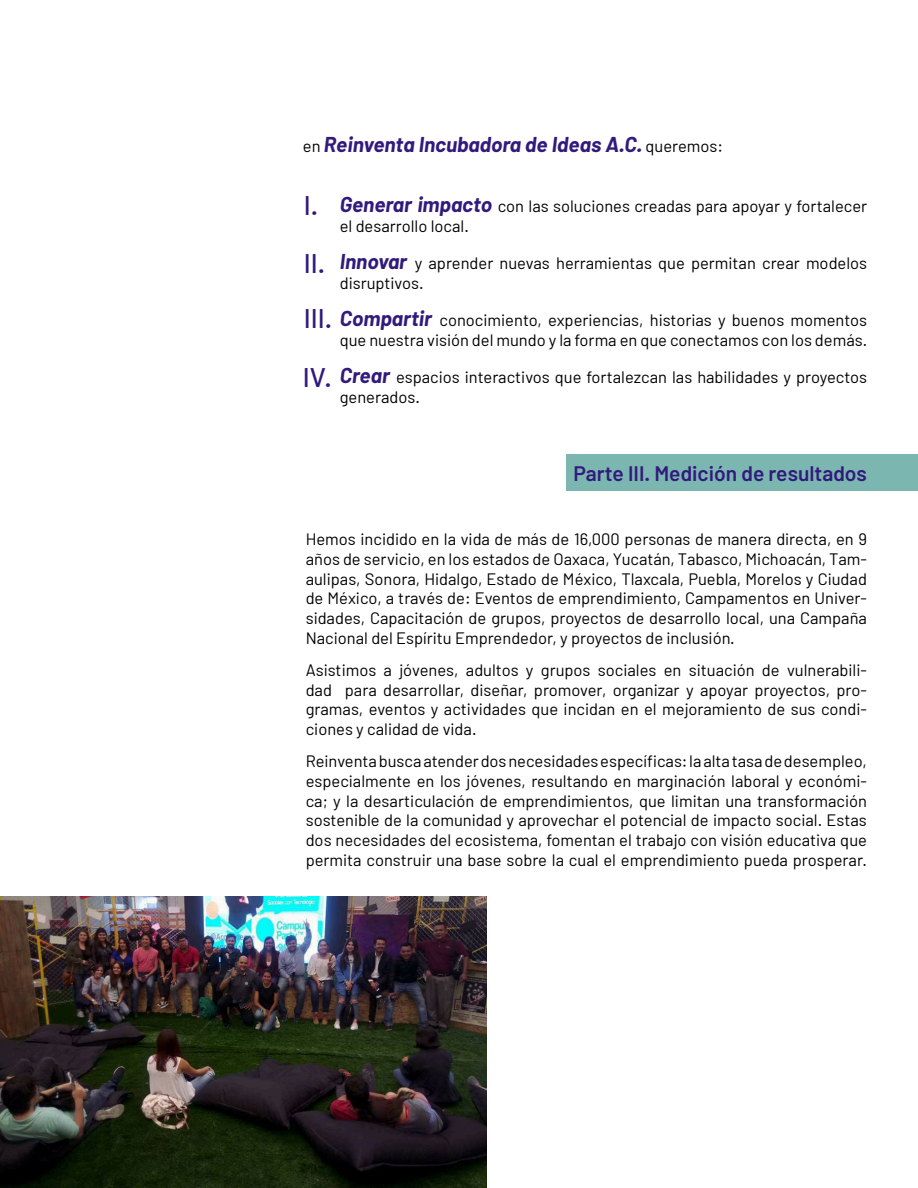
<style>
.page{position:relative;width:918px;height:1188px;background:#fff}
.page>*{position:absolute;margin:0;border:0;box-sizing:border-box;transform-origin:0 0}
.t1{font:500 27px/58.5px "Barlow";color:#321a7d}
.t2{font:italic 700 21px "Barlow";color:#321a7d}
.t3{font:600 21px "Barlow";color:#321a7d}
.t4{font:16.5px/19.8px "Barlow";color:#000}
.s1{font-weight:400;font-style:normal;font-size:16.5px;color:#000}
.s2{font-weight:700;font-style:italic;font-size:21px;color:#321a7d}
</style>
<div class="page">
<img style="left:0;top:897px;width:487px;height:291px">
<div style="left:566px;top:454px;width:352px;height:37px;background:#7bb6b1"></div>
<p class="t2" style="left:303px;top:131px;width:422px"><span class="s1">en</span> Reinventa Incubadora de Ideas A.C. <span class="s1">queremos:</span></p>
<h1 class="t1" style="left:304px;top:175px;width:23px">I.<br>II.</h1>
<h1 class="t1" style="left:303px;top:288px;width:31px">III.<br>IV.</h1>
<p class="t4" style="left:340px;top:195px;width:529px"><span class="s2">Generar impacto</span> con las soluciones creadas para apoyar y fortalecer el desarrollo local.</p>
<p class="t4" style="left:340px;top:252px;width:529px"><span class="s2">Innovar</span> y aprender nuevas herramientas que permitan crear modelos disruptivos.</p>
<p class="t4" style="left:340px;top:309px;width:529px"><span class="s2">Compartir</span> conocimiento, experiencias, historias y buenos momentos que nuestra visión del mundo y la forma en que conectamos con los demás.</p>
<p class="t4" style="left:340px;top:366px;width:529px"><span class="s2">Crear</span> espacios interactivos que fortalezcan las habilidades y proyectos generados.</p>
<p class="t3" style="left:573px;top:460px;width:295px">Parte III. Medición de resultados</p>
<p class="t4" style="left:306px;top:528px;width:563px;text-align:justify">Hemos incidido en la vida de más de 16,000 personas de manera directa, en 9 años de servicio, en los estados de Oaxaca, Yucatán, Tabasco, Michoacán, Tam&shy;aulipas, Sonora, Hidalgo, Estado de México, Tlaxcala, Puebla, Morelos y Ciudad de México, a través de: Eventos de emprendimiento, Campamentos en Univer&shy;sidades, Capacitación de grupos, proyectos de desarrollo local, una Campaña Nacional del Espíritu Emprendedor, y proyectos de inclusión.</p>
<p class="t4" style="left:306px;top:659px;width:563px;text-align:justify">Asistimos a jóvenes, adultos y grupos sociales en situación de vulnerabili&shy;dad para desarrollar, diseñar, promover, organizar y apoyar proyectos, pro&shy;gramas, eventos y actividades que incidan en el mejoramiento de sus condi&shy;ciones y calidad de vida.</p>
<p class="t4" style="left:306px;top:750px;width:563px;text-align:justify">Reinventa busca atender dos necesidades específicas: la alta tasa de desempleo, especialmente en los jóvenes, resultando en marginación laboral y económi&shy;ca; y la desarticulación de emprendimientos, que limitan una transformación sostenible de la comunidad y aprovechar el potencial de impacto social. Estas dos necesidades del ecosistema, fomentan el trabajo con visión educativa que permita construir una base sobre la cual el emprendimiento pueda prosperar.</p>
</div>
